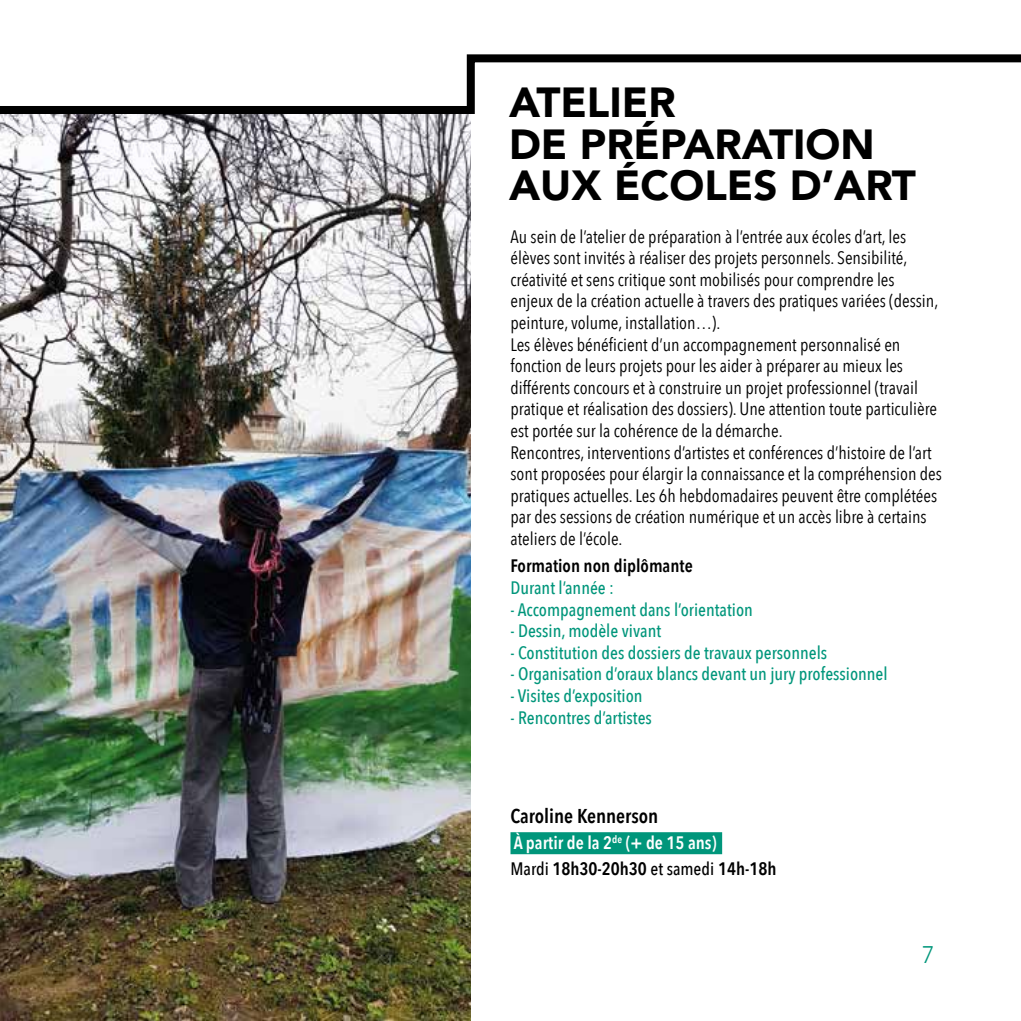
<style>
.page{position:relative;width:1021px;height:1021px;background:#fff}
.page>*{position:absolute;margin:0;border:0;box-sizing:border-box;transform-origin:0 0}
.t1{font:900 42px/41.4px "Avenir";color:#000}
.t2{font:300 24px "Avenir";color:#00967b}
.t3{font:600 20px "Avenir Next Condensed";color:#000}
.t4{font:18px/21.6px "Avenir Next Condensed";color:#000}
.t5{font:500 18px "Avenir Next Condensed";color:#00967b}
.t6{font:600 18px/26px "Avenir Next Condensed";color:#fff}
.t7{font:600 18px "Avenir Next Condensed";color:#000}
.s1{font-weight:500;color:#000}
.s2{color:#000}
</style>
<div class="page">
<div style="left:510px;top:832px;width:212px;height:22px;background:#00967b"></div>
<img style="left:0;top:118px;width:471px;height:902px">
<svg style="left:0;top:54px;width:1020px;height:64px"></svg>
<h1 class="t1" style="left:509px;top:81px;width:408px">ATELIER<br>DE PRÉPARATION<br>AUX ÉCOLES D’ART</h1>
<p class="t4" style="left:510px;top:224px;width:433px">Au sein de l’atelier de préparation à l’entrée aux écoles d’art, les élèves sont invités à réaliser des projets personnels. Sensibilité, créativité et sens critique sont mobilisés pour comprendre les enjeux de la création actuelle à travers des pratiques variées (dessin, peinture, volume, installation…).<br>Les élèves bénéficient d’un accompagnement personnalisé en fonction de leurs projets pour les aider à préparer au mieux les différents concours et à construire un projet professionnel (travail pratique et réalisation des dossiers). Une attention toute particulière est portée sur la cohérence de la démarche.<br>Rencontres, interventions d’artistes et conférences d’histoire de l’art sont proposées pour élargir la connaissance et la compréhension des pratiques actuelles. Les 6h hebdomadaires peuvent être complétées par des sessions de création numérique et un accès libre à certains ateliers de l’école.</p>
<p class="t7" style="left:510px;top:550px;width:184px">Formation non diplômante</p>
<p class="t5" style="left:510px;top:576px;width:105px">Durant l’année :</p>
<p class="t5" style="left:510px;top:598px;width:244px">- Accompagnement dans l’orientation</p>
<p class="t5" style="left:510px;top:620px;width:152px">- Dessin, modèle vivant</p>
<p class="t5" style="left:510px;top:641px;width:318px">- Constitution des dossiers de travaux personnels</p>
<p class="t5" style="left:510px;top:663px;width:379px">- Organisation d’oraux blancs devant un jury professionnel</p>
<p class="t5" style="left:510px;top:684px;width:134px">- Visites d’exposition</p>
<p class="t5" style="left:510px;top:706px;width:143px">- Rencontres d’artistes</p>
<p class="t3" style="left:510px;top:799px;width:149px">Caroline Kennerson</p>
<p class="t6" style="left:510px;top:829px;width:267px">À partir de la 2<sup>de</sup> (+ de 15 ans)<br><span class="s1">Mardi</span> <span class="s2">18h30-20h30</span> <span class="s1">et samedi</span> <span class="s2">14h-18h</span></p>
<h2 class="t2" style="left:922px;top:940px;width:14px">7</h2>
</div>
